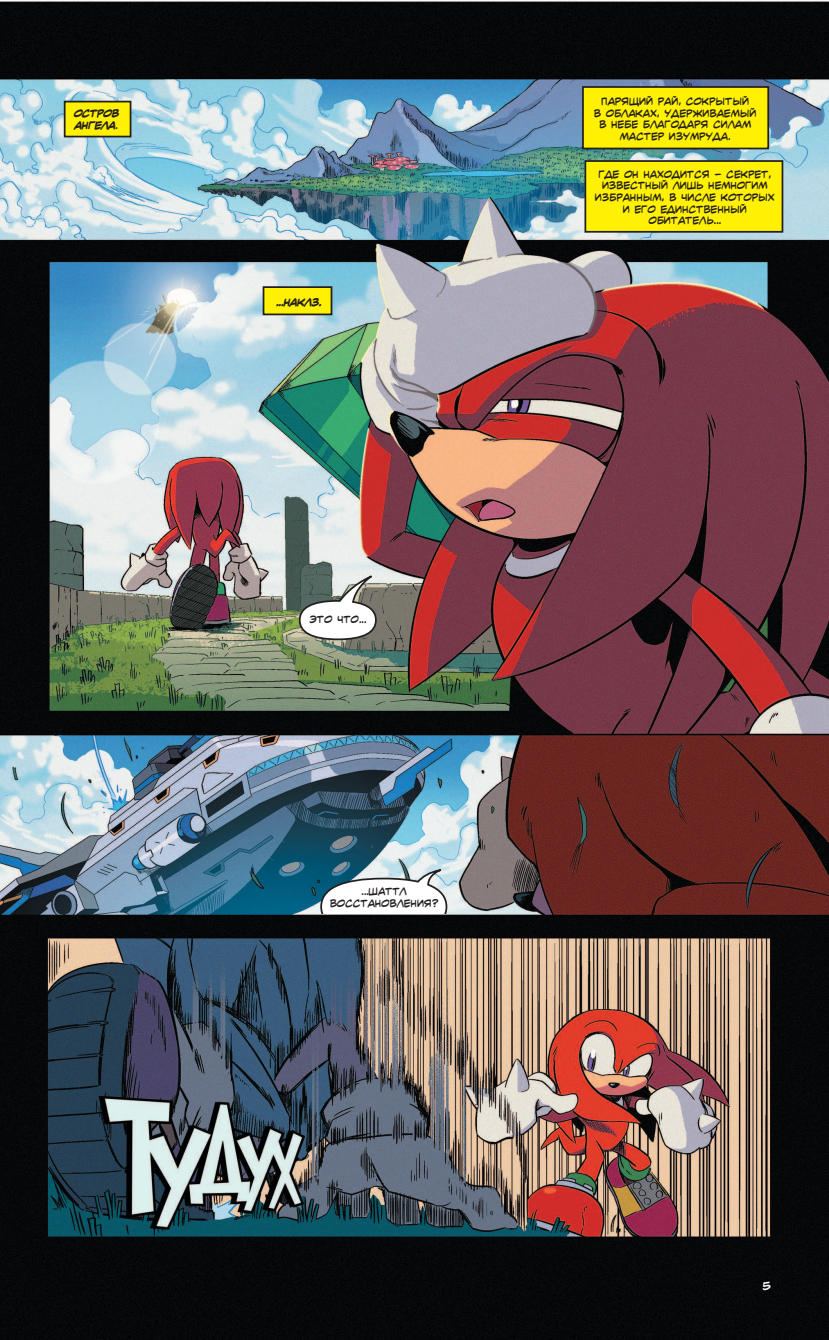
<style>
.page{position:relative;width:829px;height:1340px;background:#fff}
.page>*{position:absolute;margin:0;border:0;box-sizing:border-box;transform-origin:0 0}
.t1{font:10.5px "dd Sonic Hand Made";color:#fff}
.t2{font:9.62px/11.5px "dd Sonic Hand Made";color:#231f20;text-align:center;scale:.96 1}
.t3{font:italic 700 9.62px/11.5px "dd Sonic Hand Made";color:#231f20;scale:.96 1}
.s1{font-weight:400;font-style:normal}
</style>
<div class="page">
<img style="left:0;top:0;width:828px;height:1339px">
<img style="left:0;top:39px;width:1px;height:1263px">
<svg style="left:298px;top:574px;width:79px;height:67px"></svg>
<div style="left:583px;top:87px;width:185px;height:61px;background:#fff101"></div>
<div style="left:582px;top:86px;width:187px;height:63px;border:2px solid #231f20"></div>
<div style="left:585px;top:161px;width:197px;height:71px;background:#fff101"></div>
<div style="left:584px;top:160px;width:199px;height:73px;border:2px solid #231f20"></div>
<div style="left:65px;top:102px;width:65px;height:35px;background:#fff101"></div>
<div style="left:64px;top:101px;width:67px;height:36px;border:2px solid #231f20"></div>
<div style="left:263px;top:287px;width:68px;height:27px;background:#fff101"></div>
<div style="left:262px;top:286px;width:70px;height:29px;border:2px solid #231f20"></div>
<svg style="left:319px;top:868px;width:129px;height:45px"></svg>
<p class="t3" style="left:73px;top:107px;width:48px">Остров<br>Ангела<span class="s1">.</span></p>
<p class="t3" style="left:276px;top:295px;width:49px">...Наклз.</p>
<p class="t2" style="left:309px;top:613px;width:61px">Это что...</p>
<p class="t2" style="left:329px;top:885px;width:115px">...Шаттл<br>Восстановления?</p>
<p class="t2" style="left:593px;top:95px;width:171px">Парящий рай, сокрытый<br>в облаках, удерживаемый в небе благодаря силам<br>Мастер Изумруда.</p>
<p class="t2" style="left:595px;top:168px;width:189px">Где он находится — секрет, известный лишь немногим избранным, в числе которых и его единственный обитатель...</p>
<p class="t1" style="left:762px;top:1280px;width:10px">5</p>
</div>
